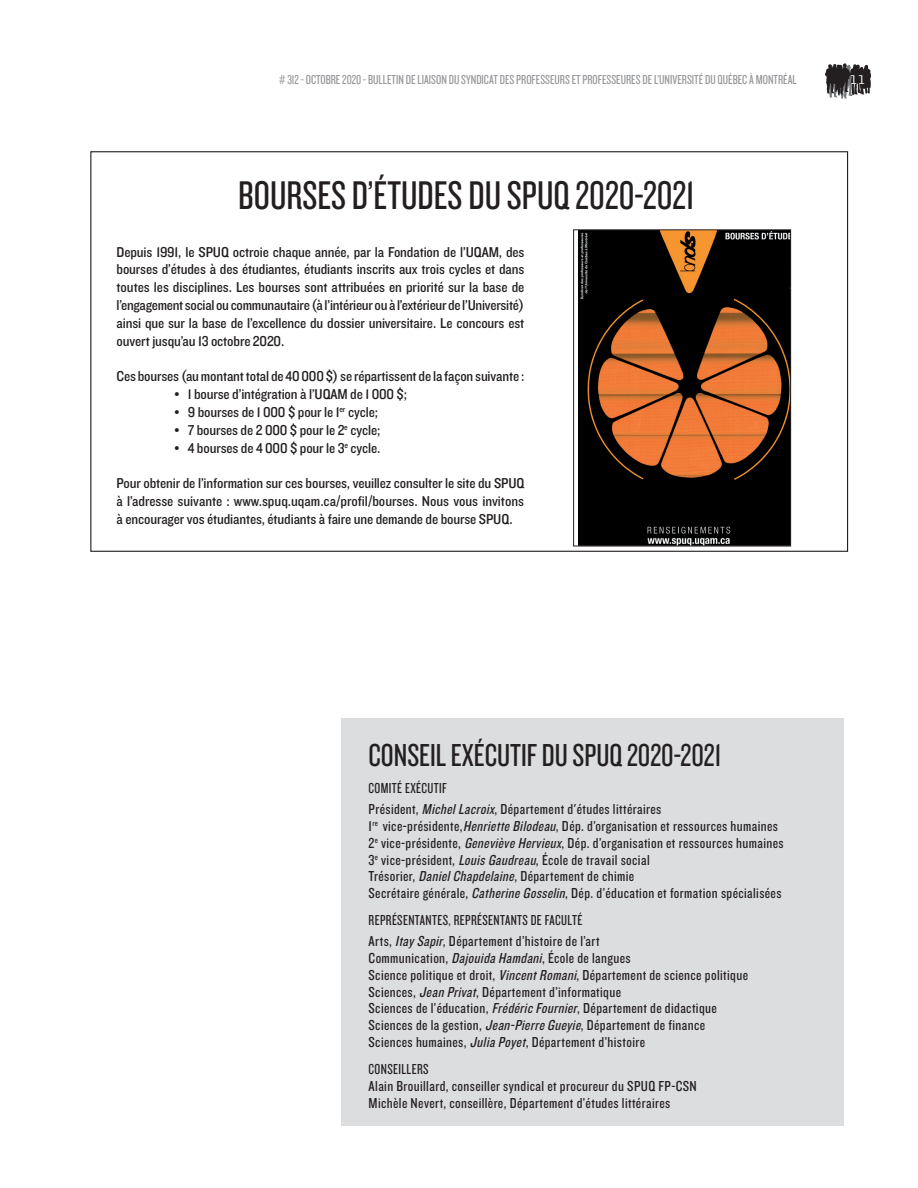
<style>
.page{position:relative;width:918px;height:1188px;background:#fff}
.page>*{position:absolute;margin:0;border:0;box-sizing:border-box;transform-origin:0 0}
.t1{font:41.55px "Knockout HTF28 Junior Featherwt";color:#231f20}
.t2{font:33px "Knockout HTF28 Junior Featherwt";color:#231f20}
.t3{font:15px/16.8px "Knockout HTF29 Junior Liteweight";letter-spacing:.025em;color:#231f20}
.t4{font:15px "Knockout HTF28 Junior Featherwt";letter-spacing:.025em;color:#231f20}
.t5{font:14.85px/17.9px "Knockout HTF30 Junior Welterwt";letter-spacing:-.01em;color:#231f20;text-align:justify}
.t6{font:300 14.25px "Bell Gothic";color:#fff}
.t7{font:13.5px "Knockout HTF28 Junior Featherwt";color:#95979a}
.s1{font-style:italic}
</style>
<div class="page">
<svg style="left:825px;top:63px;width:46px;height:36px"></svg>
<img style="left:579px;top:232px;width:210px;height:312px">
<div style="left:573px;top:230px;width:218px;height:316px;border:1px solid #231f20"></div>
<div style="left:342px;top:718px;width:502px;height:408px;background:#dcdddf"></div>
<p class="t7" style="left:279px;top:73px;width:519px"># 312 - OCTOBRE 2020 - BULLETIN DE LIAISON DU SYNDICAT DES PROFESSEURS ET PROFESSEURES DE L’UNIVERSITÉ DU QUÉBEC À MONTRÉAL</p>
<p class="t6" style="left:850px;top:72px;width:17px">11</p>
<h1 class="t1" style="left:238px;top:174px;width:458px">BOURSES D’ÉTUDES DU SPUQ 2020-2021</h1>
<p class="t5" style="left:117px;top:243px;width:409px">Depuis 1991, le SPUQ octroie chaque année, par la Fondation de l’UQAM, des bourses d’études à des étudiantes, étudiants inscrits aux trois cycles et dans toutes les disciplines. Les bourses sont attribuées en priorité sur la base de l’engagement social ou communautaire (àl’intérieur ou à l’extérieur de l’Université) ainsi que sur la base de l’excellence du dossier universitaire. Le concours est ouvert jusqu’au 13 octobre 2020.</p>
<p class="t5" style="left:117px;top:368px;width:409px">Ces bourses (au montant total de 40 000 $) se répartissent de la façon suivante :</p>
<p class="t5" style="left:174px;top:386px;width:234px">• 1 bourse d’intégration à l’UQAM de 1 000 $;</p>
<p class="t5" style="left:174px;top:404px;width:205px">• 9 bourses de 1 000 $ pour le 1<sup>er</sup> cycle;</p>
<p class="t5" style="left:174px;top:421px;width:207px">• 7 bourses de 2 000 $ pour le 2<sup>e</sup> cycle;</p>
<p class="t5" style="left:174px;top:439px;width:208px">• 4 bourses de 4 000 $ pour le 3<sup>e</sup> cycle.</p>
<p class="t5" style="left:117px;top:475px;width:409px">Pour obtenir de l’information sur ces bourses, veuillez consulter le site du SPUQ à l’adresse suivante : www.spuq.uqam.ca/profil/bourses. Nous vous invitons à encourager vos étudiantes, étudiants à faire une demande de bourse SPUQ.</p>
<h2 class="t2" style="left:369px;top:739px;width:354px">CONSEIL EXÉCUTIF DU SPUQ 2020-2021</h2>
<p class="t4" style="left:369px;top:781px;width:80px">COMITÉ EXÉCUTIF</p>
<p class="t3" style="left:369px;top:801px;width:417px">Président, <span class="s1">MichelLacroix</span>, Département d'études littéraires<br>1<sup>re</sup> vice-présidente,<span class="s1">Henriette Bilodeau</span>, Dép. d’organisation et ressources humaines 2<sup>e</sup> vice-présidente, <span class="s1">Geneviève Hervieux</span>, Dép. d’organisation et ressources humaines 3<sup>e</sup> vice-président, <span class="s1">LouisGaudreau</span>, École de travail social<br>Trésorier, <span class="s1">DanielChapdelaine</span>, Département de chimie<br>Secrétaire générale, <span class="s1">Catherine Gosselin</span>, Dép. d’éducation et formation spécialisées</p>
<p class="t4" style="left:369px;top:913px;width:215px">REPRÉSENTANTES, REPRÉSENTANTS DE FACULTÉ</p>
<p class="t3" style="left:369px;top:933px;width:381px">Arts, <span class="s1">ItaySapir</span>, Département d’histoire de l’art<br>Communication, <span class="s1">Dajouida Hamdani</span>, École de langues<br>Science politique et droit, <span class="s1">VincentRomani</span>, Département de science politique Sciences, <span class="s1">Jean Privat</span>, Département d’informatique<br>Sciences de l’éducation, <span class="s1">Frédéric Fournier</span>, Département de didactique Sciences de la gestion, <span class="s1">Jean-PierreGueyie</span>, Département de finance Sciences humaines, <span class="s1">Julia Poyet</span>, Département d’histoire</p>
<p class="t4" style="left:369px;top:1062px;width:61px">CONSEILLERS</p>
<p class="t3" style="left:369px;top:1078px;width:330px">Alain Brouillard, conseiller syndical et procureur du SPUQ FP-CSN<br>Michèle Nevert, conseillère, Département d’études littéraires</p>
</div>
